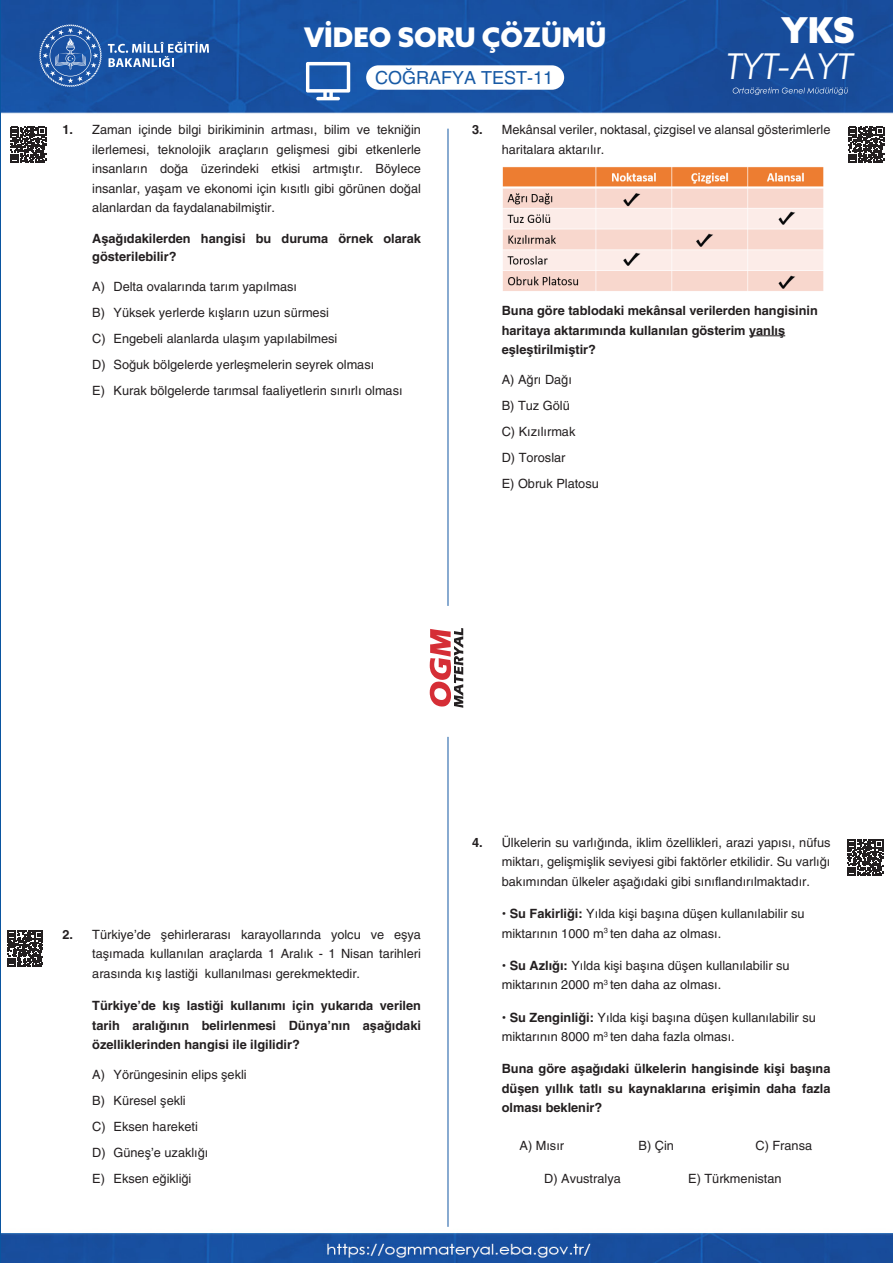
<style>
.page{position:relative;width:893px;height:1263px;background:#fff}
.page>*{position:absolute;margin:0;border:0;box-sizing:border-box;transform-origin:0 0}
.t1{font:italic 35.7px "Century Gothic";color:#fff}
.t2{font:900 35.7px "Azo Sans";color:#fff}
.t3{font:900 27px "Azo Sans";color:#fff}
.t4{font:18px "Helveticasinav";color:#185aa5}
.SORU__Y{font:12.75px/19.5px "Helveticasinav";color:#231f20}
.SORU__Y-2{font:700 12.75px/19.5px "Helveticasinav";color:#231f20}
.CEVAP_5_Lİ__Y{font:12.75px "Helveticasinav";color:#231f20}
.s1{font-weight:700}
</style>
<div class="page">
<img style="left:2px;top:0;width:891px;height:1263px">
<hr style="left:448px;top:129px;width:1px;height:477px;background:#1358a3">
<hr style="left:448px;top:737px;width:1px;height:490px;background:#1358a3">
<svg style="left:39px;top:24px;width:63px;height:63px;background:#3a6bb0"></svg>
<svg style="left:108px;top:42px;width:101px;height:25px;background:#5781bb"></svg>
<svg style="left:430px;top:627px;width:33px;height:81px"></svg>
<div style="left:366px;top:65px;width:198px;height:25px;background:#fff;border-radius:12px"></div>
<svg style="left:306px;top:62px;width:44px;height:38px"></svg>
<svg style="left:733px;top:87px;width:115px;height:8px"></svg>
<hr style="left:749px;top:335px;width:36px;height:1px;background:#231f20">
<svg style="left:10px;top:127px;width:36px;height:36px"></svg>
<svg style="left:847px;top:840px;width:36px;height:36px"></svg>
<svg style="left:7px;top:931px;width:36px;height:36px"></svg>
<svg style="left:848px;top:127px;width:36px;height:36px"></svg>
<img style="left:493px;top:162px;width:337px;height:137px">
<h2 class="t3" style="left:304px;top:19px;width:304px">VİDEO SORU ÇÖZÜMÜ</h2>
<h3 class="t4" style="left:375px;top:67px;width:180px">COĞRAFYA TEST-11</h3>
<h1 class="t2" style="left:781px;top:6px;width:75px">YKS</h1>
<h1 class="t1" style="left:727px;top:41px;width:128px">TYT-AYT</h1>
<p class="SORU__Y" style="left:92px;top:120px;width:330px;text-align:justify;text-indent:-30px"><span class="s1">1.</span> Zaman içinde bilgi birikiminin artması, bilim ve tekniğin ilerlemesi, teknolojik araçların gelişmesi gibi etkenlerle insanların doğa üzerindeki etkisi artmıştır. Böylece insanlar, yaşam ve ekonomi için kısıtlı gibi görünen doğal alanlardan da faydalanabilmiştir.</p>
<p class="SORU__Y-2" style="left:92px;top:230px;width:330px;line-height:18px">Aşağıdakilerden hangisi bu duruma örnek olarak gösterilebilir?</p>
<p class="CEVAP_5_Lİ__Y" style="left:92px;top:279px;width:206px">A) Delta ovalarında tarım yapılması</p>
<p class="CEVAP_5_Lİ__Y" style="left:92px;top:305px;width:238px">B) Yüksek yerlerde kışların uzun sürmesi</p>
<p class="CEVAP_5_Lİ__Y" style="left:92px;top:331px;width:247px">C) Engebeli alanlarda ulaşım yapılabilmesi</p>
<p class="CEVAP_5_Lİ__Y" style="left:92px;top:357px;width:284px">D) Soğuk bölgelerde yerleşmelerin seyrek olması</p>
<p class="CEVAP_5_Lİ__Y" style="left:92px;top:383px;width:312px">E) Kurak bölgelerde tarımsal faaliyetlerin sınırlı olması</p>
<p class="SORU__Y" style="left:502px;top:120px;width:330px;text-indent:-30px"><span class="s1">3.</span> Mekânsal veriler, noktasal, çizgisel ve alansal gösterimlerle haritalara aktarılır.</p>
<p class="SORU__Y-2" style="left:502px;top:301px;width:318px">Buna göre tablodaki mekânsal verilerden hangisinin haritaya aktarımında kullanılan gösterim yanlış eşleştirilmiştir?</p>
<p class="CEVAP_5_Lİ__Y" style="left:502px;top:372px;width:72px">A) Ağrı Dağı</p>
<p class="CEVAP_5_Lİ__Y" style="left:502px;top:398px;width:70px">B) Tuz Gölü</p>
<p class="CEVAP_5_Lİ__Y" style="left:502px;top:424px;width:75px">C) Kızılırmak</p>
<p class="CEVAP_5_Lİ__Y" style="left:502px;top:450px;width:65px">D) Toroslar</p>
<p class="CEVAP_5_Lİ__Y" style="left:502px;top:476px;width:99px">E) Obruk Platosu</p>
<p class="SORU__Y" style="left:92px;top:925px;width:330px;text-align:justify;text-indent:-30px"><span class="s1">2.</span> Türkiye’de şehirlerarası karayollarında yolcu ve eşya taşımada kullanılan araçlarda 1 Aralık - 1 Nisan tarihleri arasında kış lastiği kullanılması gerekmektedir.</p>
<p class="SORU__Y-2" style="left:92px;top:996px;width:330px;text-align:justify">Türkiye’de kış lastiği kullanımı için yukarıda verilen tarih aralığının belirlenmesi Dünya’nın aşağıdaki özelliklerinden hangisi ile ilgilidir?</p>
<p class="CEVAP_5_Lİ__Y" style="left:92px;top:1067px;width:156px">A) Yörüngesinin elips şekli</p>
<p class="CEVAP_5_Lİ__Y" style="left:92px;top:1093px;width:95px">B) Küresel şekli</p>
<p class="CEVAP_5_Lİ__Y" style="left:92px;top:1119px;width:107px">C) Eksen hareketi</p>
<p class="CEVAP_5_Lİ__Y" style="left:92px;top:1145px;width:118px">D) Güneş’e uzaklığı</p>
<p class="CEVAP_5_Lİ__Y" style="left:92px;top:1171px;width:101px">E) Eksen eğikliği</p>
<p class="SORU__Y" style="left:502px;top:833px;width:330px;text-align:justify;text-indent:-30px"><span class="s1">4.</span> Ülkelerin su varlığında, iklim özellikleri, arazi yapısı, nüfus miktarı, gelişmişlik seviyesi gibi faktörler etkilidir. Su varlığı bakımından ülkeler aşağıdaki gibi sınıflandırılmaktadır.</p>
<p class="SORU__Y" style="left:502px;top:904px;width:304px"><span class="s1">• Su Fakirliği:</span> Yılda kişi başına düşen kullanılabilir su miktarının 1000 m<sup>3</sup> ten daha az olması.</p>
<p class="SORU__Y" style="left:502px;top:956px;width:289px"><span class="s1">• Su Azlığı:</span> Yılda kişi başına düşen kullanılabilir su miktarının 2000 m<sup>3</sup> ten daha az olması.</p>
<p class="SORU__Y" style="left:502px;top:1007px;width:316px"><span class="s1">• Su Zenginliği:</span> Yılda kişi başına düşen kullanılabilir su miktarının 8000 m<sup>3</sup> ten daha fazla olması.</p>
<p class="SORU__Y-2" style="left:502px;top:1059px;width:330px;text-align:justify">Buna göre aşağıdaki ülkelerin hangisinde kişi başına düşen yıllık tatlı su kaynaklarına erişimin daha fazla olması beklenir?</p>
<p class="CEVAP_5_Lİ__Y" style="left:519px;top:1138px;width:46px">A) Mısır</p>
<p class="CEVAP_5_Lİ__Y" style="left:638px;top:1138px;width:37px">B) Çin</p>
<p class="CEVAP_5_Lİ__Y" style="left:755px;top:1138px;width:58px">C) Fransa</p>
<p class="CEVAP_5_Lİ__Y" style="left:544px;top:1171px;width:78px">D) Avustralya</p>
<p class="CEVAP_5_Lİ__Y" style="left:688px;top:1171px;width:95px">E) Türkmenistan</p>
</div>
